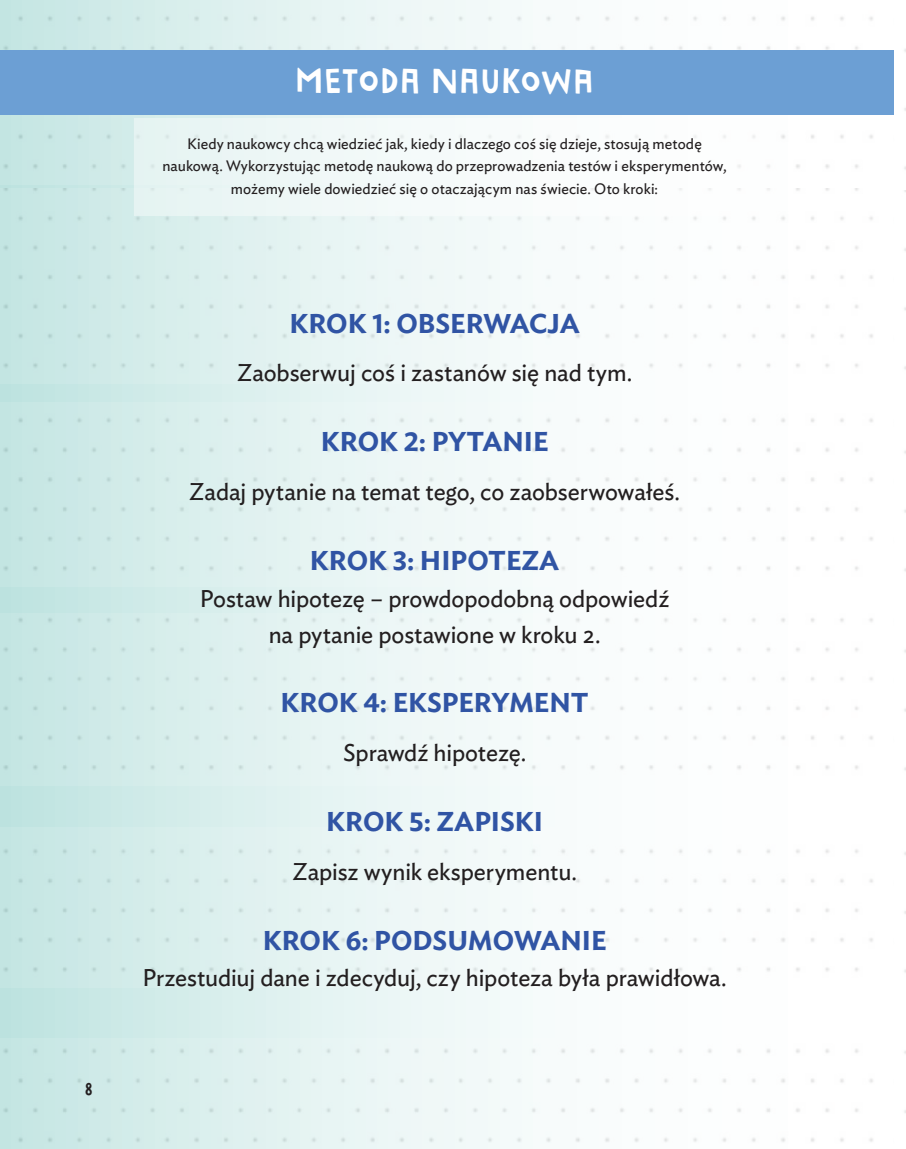
<style>
.page{position:relative;width:906px;height:1149px;background:#fff}
.page>*{position:absolute;margin:0;border:0;box-sizing:border-box;transform-origin:0 0}
.t1{font:36px "Marujo";color:#fff}
.t2{font:600 27px "Ideal Sans";color:#3054a4}
.t3{font:24px/36px "Ideal Sans";letter-spacing:-.005em;color:#231f20;text-align:center}
.t4{font:18px "Marujo";color:#231f20}
.t5{font:15px/22.5px "Ideal Sans";letter-spacing:.005em;color:#231f20;text-align:center}
</style>
<div class="page">
<div style="left:0;top:0;width:906px;height:1148px;background:linear-gradient(to right,#c8e7e5,#fff)"></div>
<img style="left:0;top:0;width:880px;height:184px">
<img style="left:0;top:403px;width:880px;height:183px">
<img style="left:0;top:827px;width:880px;height:160px">
<img style="left:0;top:189px;width:880px;height:194px">
<img style="left:0;top:613px;width:880px;height:172px">
<img style="left:0;top:1038px;width:880px;height:110px">
<img style="left:893px;top:0;width:13px;height:187px">
<img style="left:893px;top:405px;width:13px;height:183px">
<img style="left:893px;top:829px;width:13px;height:160px">
<img style="left:893px;top:191px;width:13px;height:195px">
<img style="left:893px;top:615px;width:13px;height:172px">
<img style="left:893px;top:1040px;width:13px;height:108px">
<div style="left:134px;top:118px;width:636px;height:97px;background:linear-gradient(to right,#e7f4f3,#fff)"></div>
<div style="left:0;top:51px;width:893px;height:64px;background:#6c9fd4"></div>
<p class="t4" style="left:85px;top:1078px;width:9px">8</p>
<h1 class="t1" style="left:297px;top:59px;width:297px">METODA NAUKOWA</h1>
<p class="t5" style="left:162px;top:131px;width:565px">Kiedy naukowcy chcą wiedzieć jak, kiedy i dlaczego coś się dzieje, stosują metodę naukową. Wykorzystując metodę naukową do przeprowadzenia testów i eksperymentów, możemy wiele dowiedzieć się o otaczającym nas świecie. Oto kroki:</p>
<p class="t2" style="left:289px;top:302px;width:292px">KROK 1: OBSERWACJA</p>
<p class="t3" style="left:237px;top:353px;width:397px">Zaobserwuj coś i zastanów się nad tym.</p>
<p class="t2" style="left:321px;top:420px;width:229px">KROK 2: PYTANIE</p>
<p class="t3" style="left:189px;top:471px;width:492px">Zadaj pytanie na temat tego, co zaobserwowałeś.</p>
<p class="t2" style="left:310px;top:539px;width:251px">KROK 3: HIPOTEZA</p>
<p class="t3" style="left:200px;top:578px;width:471px">Postaw hipotezę – prowdopodobną odpowiedź na pytanie postawione w kroku 2.</p>
<p class="t2" style="left:281px;top:681px;width:309px">KROK 4: EKSPERYMENT</p>
<p class="t3" style="left:343px;top:732px;width:185px">Sprawdź hipotezę.</p>
<p class="t2" style="left:326px;top:800px;width:218px">KROK 5: ZAPISKI</p>
<p class="t3" style="left:292px;top:851px;width:286px">Zapisz wynik eksperymentu.</p>
<p class="t2" style="left:263px;top:918px;width:345px">KROK 6: PODSUMOWANIE</p>
<p class="t3" style="left:142px;top:957px;width:586px">Przestudiuj dane i zdecyduj, czy hipoteza była prawidłowa.</p>
</div>
